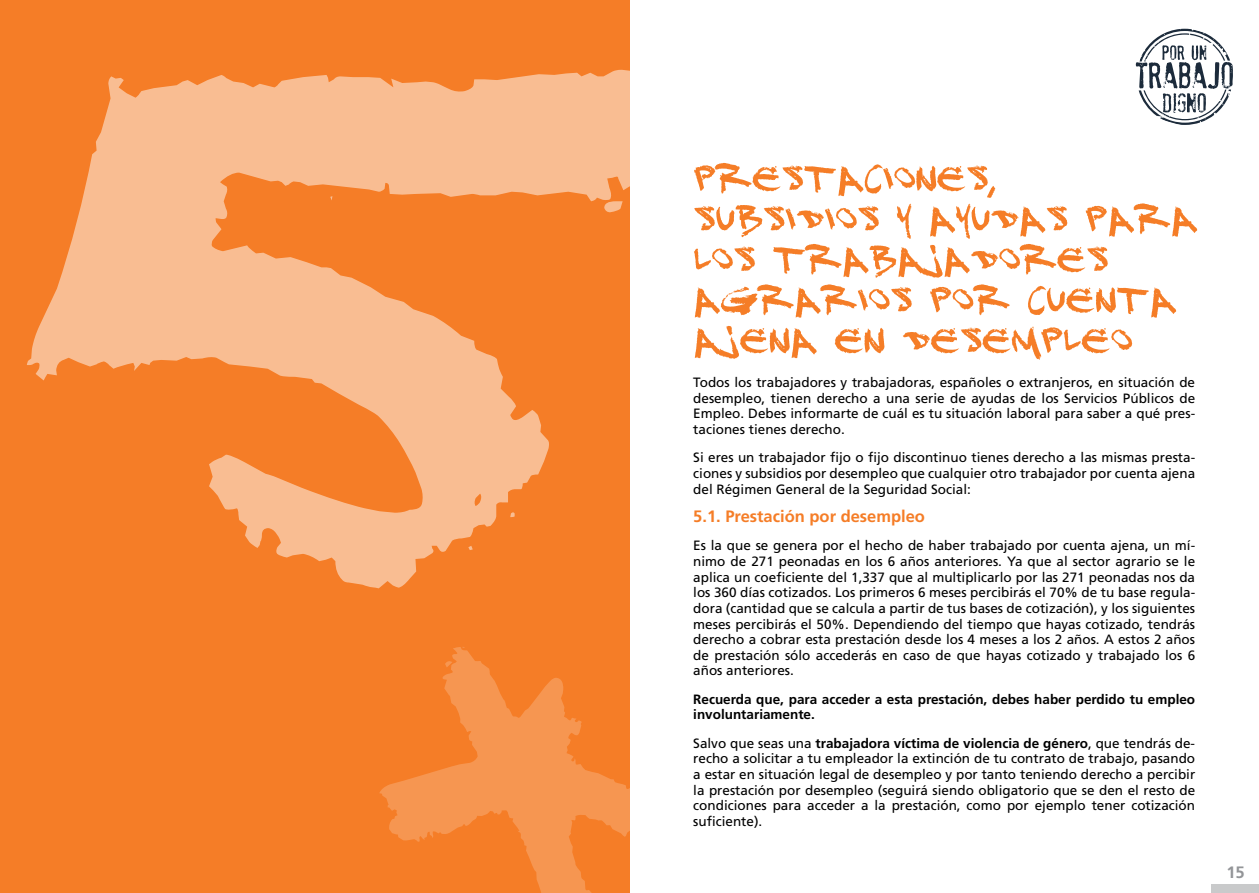
<style>
.page{position:relative;width:1259px;height:893px;background:#fff}
.page>*{position:absolute;margin:0;border:0;box-sizing:border-box;transform-origin:0 0}
.t1{font:700 16.5px "Frutiger";color:#f57d27}
.t2{font:700 16.5px "Frutiger";color:#939598}
.t3{font:13.5px/15.6px "Frutiger";color:#000;text-align:justify}
.t4{font:700 13.5px/15.6px "Frutiger";color:#000}
.s1{font-weight:700}
</style>
<div class="page">
<svg style="left:1135px;top:29px;width:98px;height:96px"></svg>
<div style="left:1211px;top:884px;width:48px;height:9px;background:#c9cacb"></div>
<svg style="left:695px;top:326px;width:437px;height:34px"></svg>
<svg style="left:695px;top:284px;width:481px;height:34px"></svg>
<svg style="left:694px;top:163px;width:503px;height:115px"></svg>
<div style="left:0;top:0;width:629px;height:893px;background:#f57d27"></div>
<svg style="left:379px;top:647px;width:251px;height:246px"></svg>
<svg style="left:27px;top:70px;width:603px;height:518px"></svg>
<p class="t3" style="left:693px;top:375px;width:503px">Todos los trabajadores y trabajadoras, españoles o extranjeros, en situación de desempleo, tienen derecho a una serie de ayudas de los Servicios Públicos de Empleo. Debes informarte de cuál es tu situación laboral para saber a qué pres&shy;taciones tienes derecho.</p>
<p class="t3" style="left:693px;top:450px;width:503px">Si eres un trabajador fijo o fijo discontinuo tienes derecho a las mismas presta&shy;ciones y subsidios por desempleo que cualquier otro trabajador por cuenta ajena del Régimen General de la Seguridad Social:</p>
<p class="t1" style="left:693px;top:507px;width:233px">5.1. Prestación por desempleo</p>
<p class="t3" style="left:693px;top:538px;width:503px">Es la que se genera por el hecho de haber trabajado por cuenta ajena, un mí&shy;nimo de 271 peonadas en los 6 años anteriores. Ya que al sector agrario se le aplica un coeficiente del 1,337 que al multiplicarlo por las 271 peonadas nos da los 360 días cotizados. Los primeros 6 meses percibirás el 70% de tu base regula&shy;dora (cantidad que se calcula a partir de tus bases de cotización), y los siguientes meses percibirás el 50%. Dependiendo del tiempo que hayas cotizado, tendrás derecho a cobrar esta prestación desde los 4 meses a los 2 años. A estos 2 años de prestación sólo accederás en caso de que hayas cotizado y trabajado los 6 años anteriores.</p>
<p class="t4" style="left:693px;top:691px;width:503px">Recuerda que, para acceder a esta prestación, debes haber perdido tu empleo involuntariamente.</p>
<p class="t3" style="left:693px;top:735px;width:503px">Salvo que seas una <span class="s1">trabajadora víctima de violencia de género</span>, que tendrás de&shy;recho a solicitar a tu empleador la extinción de tu contrato de trabajo, pasando a estar en situación legal de desempleo y por tanto teniendo derecho a percibir la prestación por desempleo (seguirá siendo obligatorio que se den el resto de condiciones para acceder a la prestación, como por ejemplo tener cotización suficiente).</p>
<p class="t2" style="left:1226px;top:863px;width:20px">15</p>
</div>
